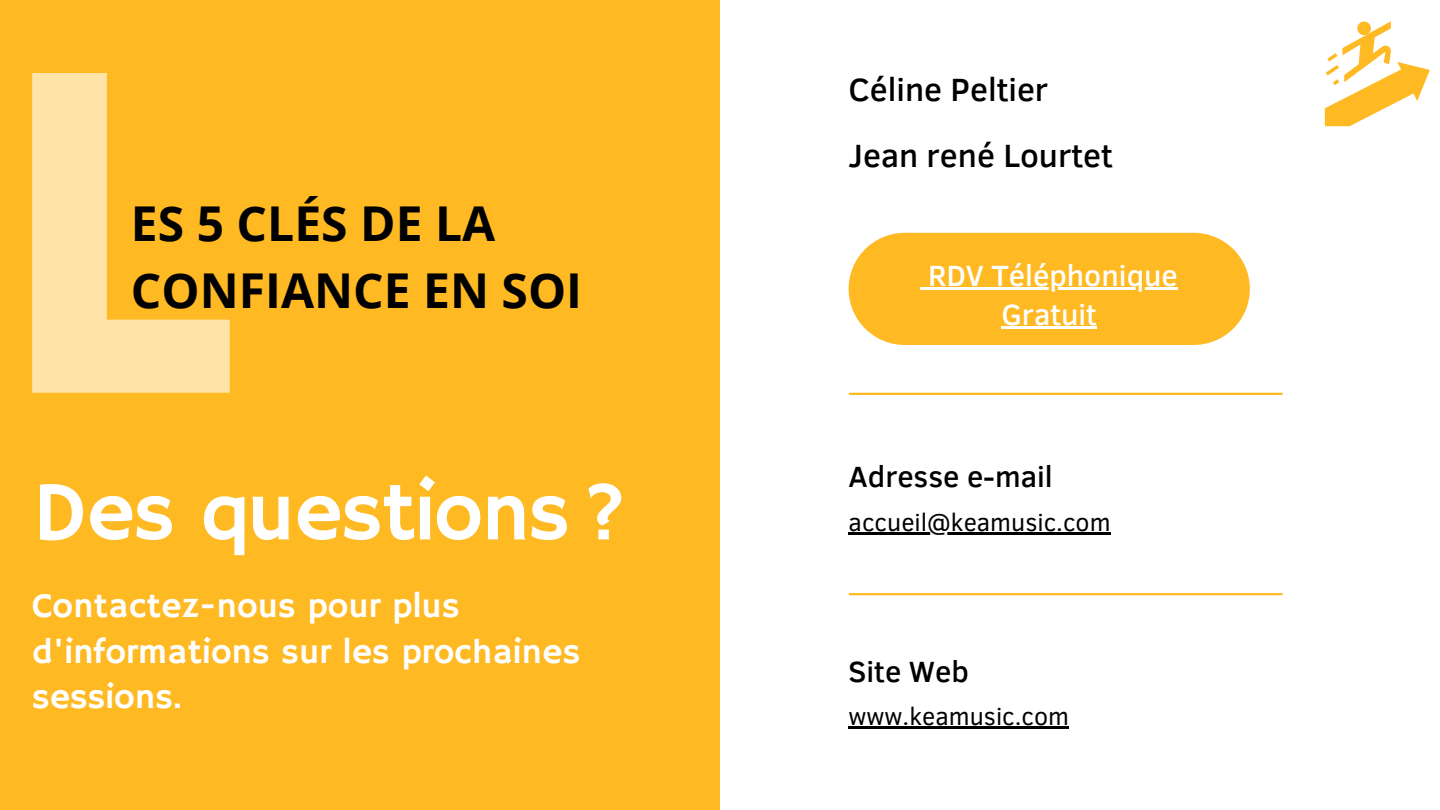
<style>
.page{position:relative;width:1440px;height:810px;background:#fff}
.page>*{position:absolute;margin:0;border:0;box-sizing:border-box;transform-origin:0 0}
.t1{font:83.7px "Hammersmith One";letter-spacing:-.02em;color:#fff}
.t2{font:700 48px/66.8px "Open Sans";color:#000}
.t3{font:35.1px/45.6px "Hammersmith One";color:#fff}
.t4{font:500 33px "Clear Sans";color:#000}
.t5{font:500 30px/39px "Clear Sans";color:#fff;text-align:center}
.t6{font:500 30px "Clear Sans";color:#000}
.t7{font:25px "Clear Sans";color:#000}
</style>
<div class="page">
<div style="left:0;top:0;width:720px;height:810px;background:#ffb923"></div>
<hr style="left:849px;top:532px;width:262px;height:2px;background:#000">
<hr style="left:849px;top:727px;width:220px;height:2px;background:#000">
<hr style="left:850px;top:393px;width:432px;height:2px;background:#ffb923">
<hr style="left:850px;top:593px;width:432px;height:2px;background:#ffb923">
<div style="left:849px;top:233px;width:401px;height:112px;background:#ffb923;border-radius:56px"></div>
<svg style="left:921px;top:287px;width:7px;height:2px"></svg>
<hr style="left:928px;top:287px;width:250px;height:2px;background:#fff">
<hr style="left:1001px;top:326px;width:96px;height:2px;background:#fff">
<svg style="left:1325px;top:21px;width:105px;height:105px"></svg>
<svg style="left:32px;top:73px;width:198px;height:319px;fill:#ffe3a7"></svg>
<h2 class="t2" style="left:131px;top:189px;width:453px">ES 5 CLÉS DE LA<br>CONFIANCE EN SOI</h2>
<h1 class="t1" style="left:32px;top:464px;width:596px">Des questions ?</h1>
<p class="t3" style="left:32px;top:585px;width:550px">Contactez-nous pour plus d'informations sur les prochaines sessions.</p>
<p class="t4" style="left:849px;top:65px;width:201px">Céline Peltier</p>
<p class="t4" style="left:849px;top:132px;width:266px">Jean rené Lourtet</p>
<p class="t5" style="left:928px;top:254px;width:251px">RDV Téléphonique<br>Gratuit</p>
<p class="t6" style="left:849px;top:455px;width:206px">Adresse e-mail</p>
<p class="t7" style="left:849px;top:504px;width:264px">accueil@keamusic.com</p>
<p class="t6" style="left:849px;top:649px;width:122px">Site Web</p>
<p class="t7" style="left:849px;top:698px;width:222px">www.keamusic.com</p>
</div>
